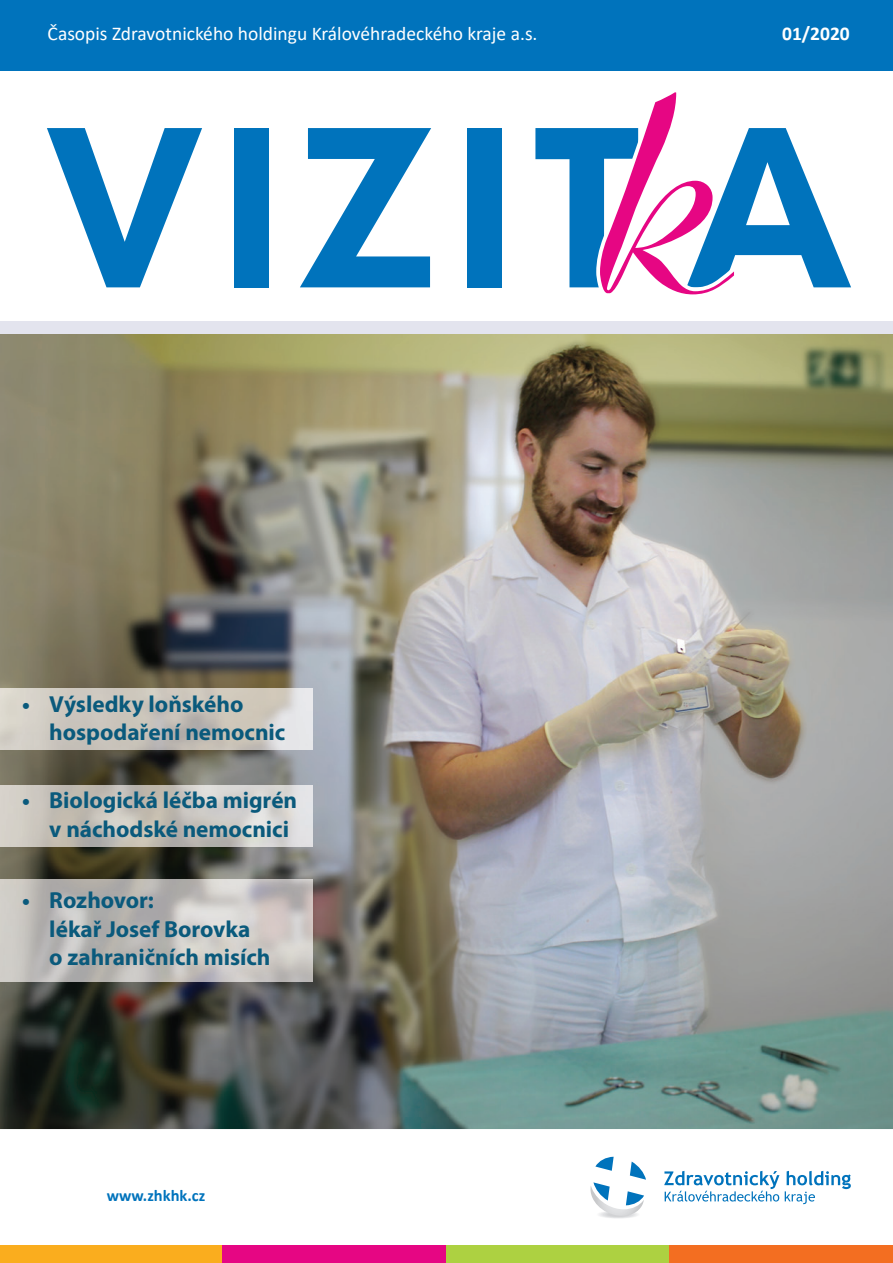
<style>
.page{position:relative;width:893px;height:1263px;background:#fff}
.page>*{position:absolute;margin:0;border:0;box-sizing:border-box;transform-origin:0 0}
.t1{font:600 225.6px "Futura BQ";letter-spacing:.08em;color:#0073bc}
.t2{font:700 23.25px/28.5px "Myriad Pro";color:#0a5a7c}
.t3{font:19.5px "Calibri";color:#fff}
.t4{font:700 19.5px "Calibri";color:#fff}
.t5{font:700 16.5px "Calibri";color:#0073bc}
.s1{font-family:"Ariston";font-weight:400;font-size:286.35px;color:#fff}
</style>
<div class="page">
<div style="left:0;top:0;width:893px;height:70px;background:#0073bc"></div>
<div style="left:0;top:1246px;width:223px;height:17px;background:#faad1e"></div>
<div style="left:223px;top:1246px;width:223px;height:17px;background:#e60683"></div>
<div style="left:446px;top:1246px;width:223px;height:17px;background:#add141"></div>
<div style="left:669px;top:1246px;width:224px;height:17px;background:#f36e21"></div>
<div style="left:596px;top:1210px;width:44px;height:9px;background:#f6f6f7;border-radius:50%"></div>
<div style="left:599px;top:1211px;width:38px;height:7px;background:#f2f3f4;border-radius:50%"></div>
<div style="left:600px;top:1211px;width:36px;height:7px;background:#eeeeef;border-radius:50%"></div>
<div style="left:601px;top:1211px;width:35px;height:7px;background:#ececee;border-radius:50%"></div>
<div style="left:602px;top:1211px;width:33px;height:7px;background:#dedfe1;border-radius:50%"></div>
<div style="left:606px;top:1212px;width:25px;height:5px;background:#d9dadc;border-radius:50%"></div>
<div style="left:607px;top:1212px;width:22px;height:5px;background:#d5d6d8;border-radius:50%"></div>
<svg style="left:664px;top:1171px;width:115px;height:30px"></svg>
<svg style="left:785px;top:1171px;width:66px;height:33px"></svg>
<svg style="left:590px;top:1157px;width:56px;height:57px"></svg>
<img style="left:0;top:334px;width:893px;height:795px">
<div style="left:0;top:321px;width:893px;height:13px;background:#e3e4ee"></div>
<img style="left:0;top:689px;width:312px;height:61px">
<img style="left:0;top:785px;width:312px;height:61px">
<img style="left:0;top:880px;width:312px;height:102px">
<p class="t3" style="left:48px;top:20px;width:491px">Časopis Zdravotnického holdingu Královéhradeckého kraje a.s.</p>
<p class="t4" style="left:782px;top:20px;width:69px">01/2020</p>
<h1 class="t1" style="left:46px;top:62px;width:807px">VIZIT A<span class="s1">k</span></h1>
<p class="t2" style="left:49px;top:689px;width:238px;text-indent:-27px">• Výsledky loňského hospodaření nemocnic</p>
<p class="t2" style="left:49px;top:785px;width:249px;text-indent:-27px">• Biologická léčba migrén v náchodské nemocnici</p>
<p class="t2" style="left:49px;top:885px;width:223px;text-indent:-27px">• Rozhovor:<br>lékař Josef Borovka<br>o zahraničních misích</p>
<p class="t5" style="left:107px;top:1184px;width:100px">www.zhkhk.cz</p>
</div>
